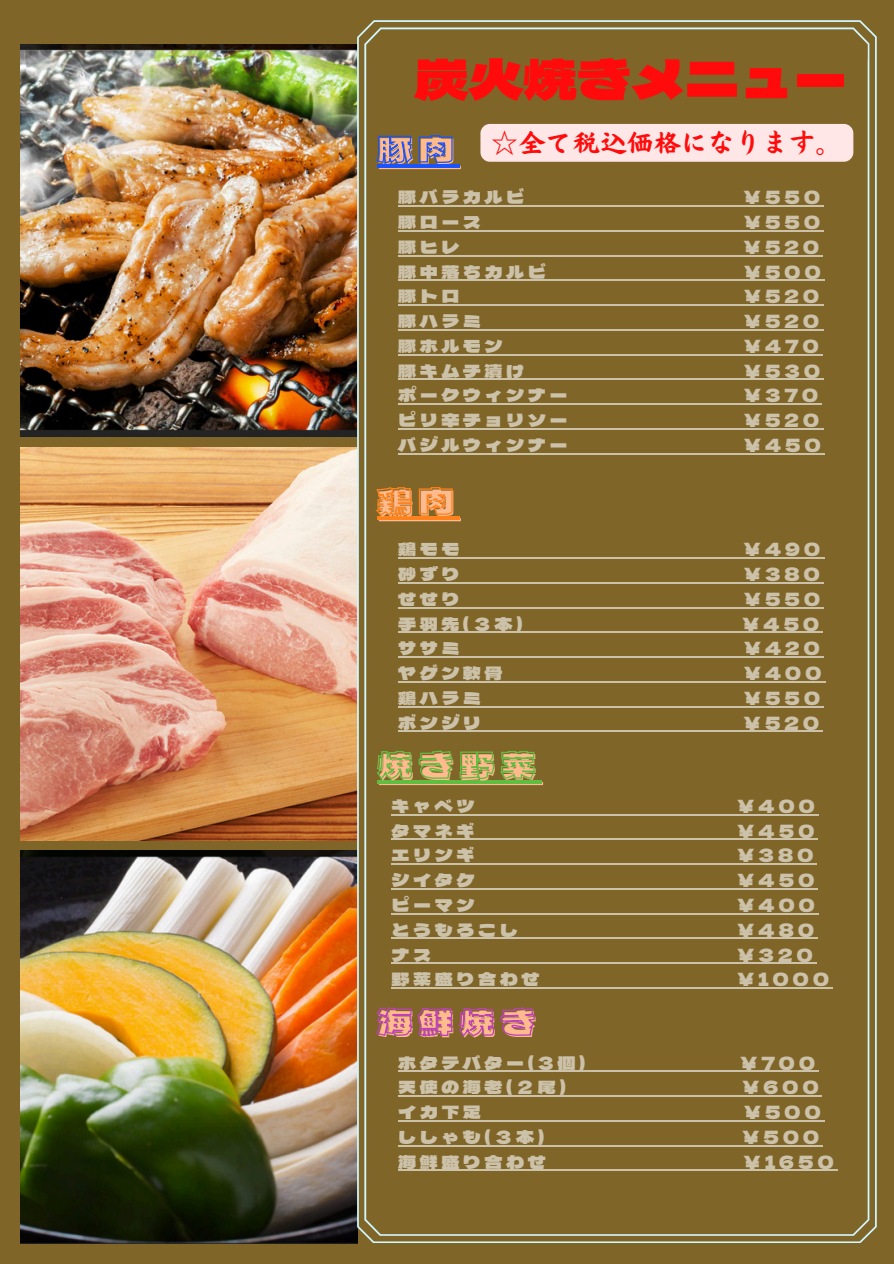
<style>
.page{position:relative;width:894px;height:1264px;background:#fff}
.page>*{position:absolute;margin:0;border:0;box-sizing:border-box;transform-origin:0 0}
.t1{font:54px "Dela Gothic One";color:#ff0b0b}
.t2{font:34.5px "Dela Gothic One";letter-spacing:.19em;color:#ffba8d}
.t3{font:27px "S Motoya Okai Std W5";color:#ff0b0b}
.t4{font:18px "Dela Gothic One";letter-spacing:.2em;color:#fff}
</style>
<div class="page">
<img style="left:0;top:0;width:893px;height:1263px">
<hr style="left:377px;top:516px;width:82px;height:4px;background:#ff821b">
<svg style="left:374px;top:481px;width:79px;height:35px;background:#a06c25"></svg>
<hr style="left:377px;top:780px;width:164px;height:3px;background:#61bd41">
<svg style="left:375px;top:749px;width:174px;height:31px;background:#787a2e"></svg>
<svg style="left:375px;top:1002px;width:160px;height:35px;background:#8e5c4a"></svg>
<hr style="left:398px;top:1070px;width:420px;height:1px;background:#fff">
<hr style="left:398px;top:1095px;width:171px;height:1px;background:#fff">
<hr style="left:569px;top:1095px;width:173px;height:1px;background:#fff">
<hr style="left:742px;top:1095px;width:80px;height:1px;background:#fff">
<hr style="left:398px;top:1120px;width:86px;height:1px;background:#fff">
<hr style="left:484px;top:1120px;width:259px;height:1px;background:#fff">
<hr style="left:743px;top:1120px;width:81px;height:1px;background:#fff">
<hr style="left:398px;top:1144px;width:149px;height:2px;background:#fff">
<hr style="left:547px;top:1144px;width:195px;height:2px;background:#fff">
<hr style="left:742px;top:1144px;width:80px;height:2px;background:#fff">
<hr style="left:398px;top:1169px;width:439px;height:1px;background:#fff">
<hr style="left:391px;top:814px;width:427px;height:1px;background:#fff">
<hr style="left:391px;top:838px;width:426px;height:2px;background:#fff">
<hr style="left:391px;top:863px;width:87px;height:1px;background:#fff">
<hr style="left:478px;top:863px;width:259px;height:1px;background:#fff">
<hr style="left:737px;top:863px;width:80px;height:1px;background:#fff">
<hr style="left:391px;top:888px;width:87px;height:1px;background:#fff">
<hr style="left:478px;top:888px;width:259px;height:1px;background:#fff">
<hr style="left:737px;top:888px;width:80px;height:1px;background:#fff">
<hr style="left:391px;top:913px;width:87px;height:1px;background:#fff">
<hr style="left:478px;top:913px;width:259px;height:1px;background:#fff">
<hr style="left:737px;top:913px;width:81px;height:1px;background:#fff">
<hr style="left:391px;top:937px;width:130px;height:2px;background:#fff">
<hr style="left:521px;top:937px;width:216px;height:2px;background:#fff">
<hr style="left:737px;top:937px;width:80px;height:2px;background:#fff">
<hr style="left:391px;top:962px;width:44px;height:1px;background:#fff">
<hr style="left:435px;top:962px;width:302px;height:1px;background:#fff">
<hr style="left:737px;top:962px;width:79px;height:1px;background:#fff">
<hr style="left:391px;top:987px;width:441px;height:1px;background:#fff">
<div style="left:480px;top:124px;width:373px;height:38px;background:#ffe7e7;border-radius:9px"></div>
<h1 class="t1" style="left:414px;top:37px;width:434px">炭火焼きメニュー</h1>
<h2 class="t2" style="left:379px;top:124px;width:77px">豚肉</h2>
<p class="t4" style="left:398px;top:183px;width:128px">豚バラカルビ</p>
<p class="t4" style="left:743px;top:183px;width:78px">¥550</p>
<p class="t4" style="left:398px;top:208px;width:84px">豚ロース</p>
<p class="t4" style="left:743px;top:208px;width:78px">¥550</p>
<p class="t4" style="left:398px;top:233px;width:63px">豚ヒレ</p>
<p class="t4" style="left:743px;top:233px;width:77px">¥520</p>
<p class="t4" style="left:398px;top:258px;width:149px">豚中落ちカルビ</p>
<p class="t4" style="left:743px;top:258px;width:78px">¥500</p>
<p class="t4" style="left:398px;top:282px;width:63px">豚トロ</p>
<p class="t4" style="left:743px;top:282px;width:77px">¥520</p>
<p class="t4" style="left:398px;top:307px;width:84px">豚ハラミ</p>
<p class="t4" style="left:743px;top:307px;width:77px">¥520</p>
<p class="t4" style="left:398px;top:332px;width:106px">豚ホルモン</p>
<p class="t4" style="left:743px;top:332px;width:77px">¥470</p>
<p class="t4" style="left:398px;top:357px;width:128px">豚キムチ漬け</p>
<p class="t4" style="left:743px;top:357px;width:78px">¥530</p>
<p class="t4" style="left:398px;top:381px;width:171px">ポークウィンナー</p>
<p class="t4" style="left:743px;top:381px;width:76px">¥370</p>
<p class="t4" style="left:398px;top:406px;width:171px">ピリ辛チョリソー</p>
<p class="t4" style="left:743px;top:406px;width:77px">¥520</p>
<p class="t4" style="left:398px;top:431px;width:171px">バジルウィンナー</p>
<p class="t4" style="left:743px;top:431px;width:78px">¥450</p>
<p class="t3" style="left:491px;top:129px;width:352px">☆全て税込価格になります。</p>
<h2 class="t2" style="left:379px;top:476px;width:77px">鶏肉</h2>
<p class="t4" style="left:398px;top:535px;width:63px">鶏モモ</p>
<p class="t4" style="left:743px;top:535px;width:78px">¥490</p>
<p class="t4" style="left:398px;top:560px;width:63px">砂ずり</p>
<p class="t4" style="left:743px;top:560px;width:78px">¥380</p>
<p class="t4" style="left:398px;top:585px;width:63px">せせり</p>
<p class="t4" style="left:743px;top:585px;width:78px">¥550</p>
<p class="t4" style="left:398px;top:609px;width:126px">手羽先(３本)</p>
<p class="t4" style="left:742px;top:609px;width:78px">¥450</p>
<p class="t4" style="left:398px;top:634px;width:63px">ササミ</p>
<p class="t4" style="left:743px;top:634px;width:78px">¥420</p>
<p class="t4" style="left:398px;top:659px;width:106px">ヤゲン軟骨</p>
<p class="t4" style="left:743px;top:659px;width:79px">¥400</p>
<p class="t4" style="left:398px;top:684px;width:84px">鶏ハラミ</p>
<p class="t4" style="left:743px;top:684px;width:78px">¥550</p>
<p class="t4" style="left:398px;top:708px;width:84px">ボンジリ</p>
<p class="t4" style="left:743px;top:708px;width:77px">¥520</p>
<h2 class="t2" style="left:379px;top:739px;width:159px">焼き野菜</h2>
<p class="t4" style="left:391px;top:792px;width:84px">キャベツ</p>
<p class="t4" style="left:737px;top:792px;width:79px">¥400</p>
<p class="t4" style="left:391px;top:816px;width:84px">タマネギ</p>
<p class="t4" style="left:737px;top:816px;width:78px">¥450</p>
<p class="t4" style="left:391px;top:841px;width:84px">エリンギ</p>
<p class="t4" style="left:737px;top:841px;width:78px">¥380</p>
<p class="t4" style="left:391px;top:866px;width:84px">シイタケ</p>
<p class="t4" style="left:737px;top:866px;width:78px">¥450</p>
<p class="t4" style="left:391px;top:891px;width:84px">ピーマン</p>
<p class="t4" style="left:737px;top:891px;width:79px">¥400</p>
<p class="t4" style="left:391px;top:915px;width:128px">とうもろこし</p>
<p class="t4" style="left:737px;top:915px;width:78px">¥480</p>
<p class="t4" style="left:391px;top:940px;width:41px">ナス</p>
<p class="t4" style="left:737px;top:940px;width:77px">¥320</p>
<p class="t4" style="left:391px;top:965px;width:149px">野菜盛り合わせ</p>
<p class="t4" style="left:737px;top:965px;width:93px">¥1000</p>
<h2 class="t2" style="left:379px;top:996px;width:159px">海鮮焼き</h2>
<p class="t4" style="left:398px;top:1048px;width:189px">ホタテバター(3個)</p>
<p class="t4" style="left:740px;top:1048px;width:76px">¥700</p>
<p class="t4" style="left:398px;top:1073px;width:169px">天使の海老(２尾)</p>
<p class="t4" style="left:742px;top:1073px;width:78px">¥600</p>
<p class="t4" style="left:398px;top:1098px;width:84px">イカ下足</p>
<p class="t4" style="left:743px;top:1098px;width:78px">¥500</p>
<p class="t4" style="left:398px;top:1122px;width:148px">ししゃも(３本)</p>
<p class="t4" style="left:742px;top:1122px;width:78px">¥500</p>
<p class="t4" style="left:398px;top:1147px;width:149px">海鮮盛り合わせ</p>
<p class="t4" style="left:743px;top:1147px;width:91px">¥1650</p>
</div>
